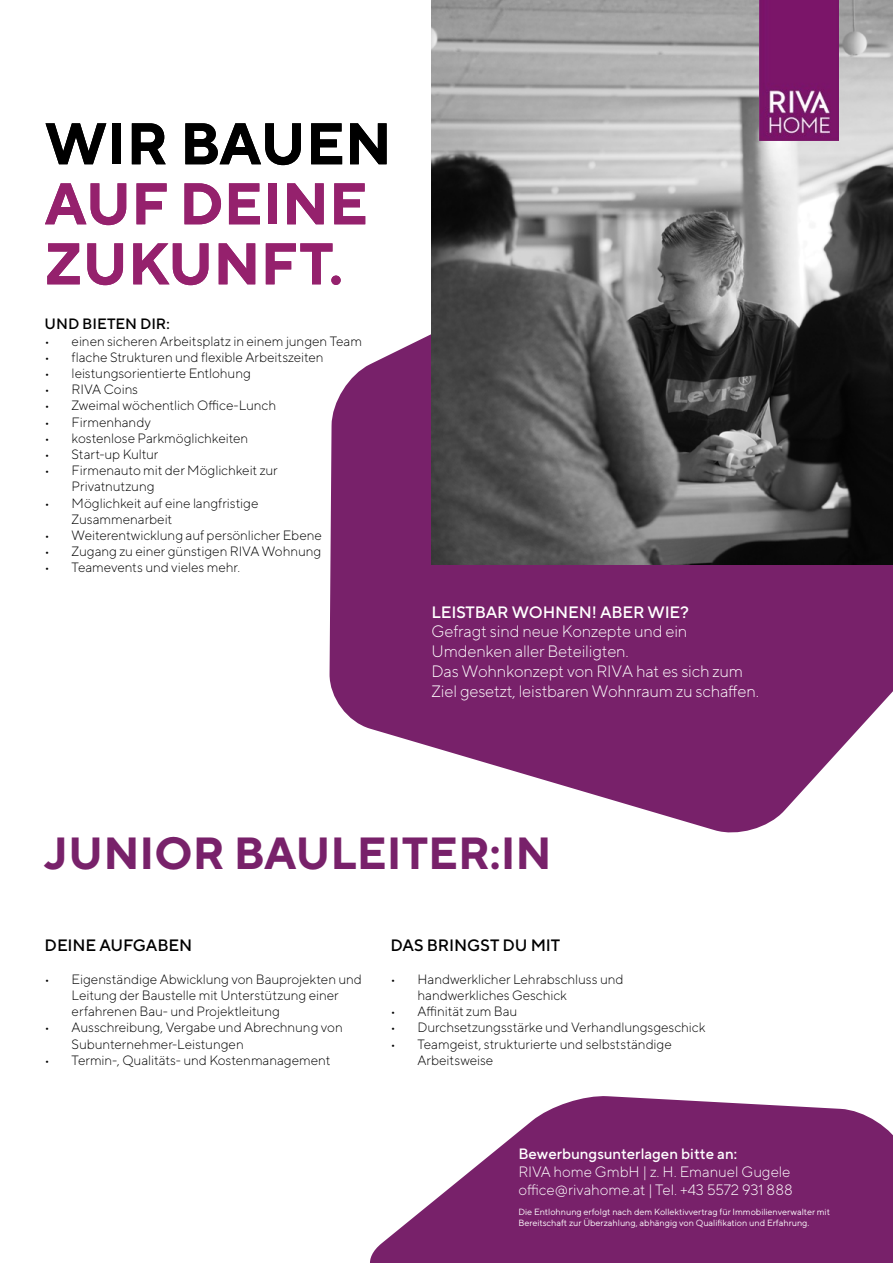
<style>
.page{position:relative;width:893px;height:1263px;background:#fff}
.page>*{position:absolute;margin:0;border:0;box-sizing:border-box;transform-origin:0 0}
.t1{font:700 58.5px/60px "TT Norms Pro";color:#95216d}
.t2{font:700 58.5px "TT Norms Pro";color:#000}
.t3{font:700 45px "TT Norms Pro";color:#78216a}
.t4{font:300 16.5px/19.8px "TT Norms Pro";letter-spacing:-.01em;color:#fff}
.t5{font:500 16.5px "TT Norms Pro";letter-spacing:-.005em;color:#000}
.t6{font:500 16.5px "TT Norms Pro";letter-spacing:-.01em;color:#fff}
.t7{font:300 15px/18px "TT Norms Pro";color:#fff}
.t8{font:500 15px "TT Norms Pro";color:#fff}
.t9{font:500 15px "TT Norms Pro";color:#000}
.t10{font:300 13.5px/16.2px "TT Norms Pro";color:#000}
.t11{font:9px/10.8px "TT Norms Pro";color:#fff}
</style>
<div class="page">
<svg style="left:329px;top:265px;width:564px;height:568px;fill:#78216a"></svg>
<img style="left:432px;top:0;width:461px;height:564px">
<img style="left:759px;top:0;width:80px;height:140px">
<svg style="left:370px;top:1096px;width:523px;height:167px;fill:#78216a"></svg>
<h1 class="t2" style="left:45px;top:105px;width:349px">WIR BAUEN</h1>
<h1 class="t1" style="left:45px;top:172px;width:325px">AUF DEINE<br>ZUKUNFT.</h1>
<p class="t9" style="left:45px;top:314px;width:127px">UND BIETEN DIR:</p>
<p class="t10" style="left:45px;top:332px;width:319px">• einen sicheren Arbeitsplatz in einem jungen Team</p>
<p class="t10" style="left:45px;top:349px;width:281px">• flache Strukturen und flexible Arbeitszeiten</p>
<p class="t10" style="left:45px;top:365px;width:208px">• leistungsorientierte Entlohung</p>
<p class="t10" style="left:45px;top:381px;width:95px">• RIVA Coins</p>
<p class="t10" style="left:45px;top:397px;width:233px">• Zweimal wöchentlich Office-Lunch</p>
<p class="t10" style="left:45px;top:413px;width:108px">• Firmenhandy</p>
<p class="t10" style="left:45px;top:430px;width:205px">• kostenlose Parkmöglichkeiten</p>
<p class="t10" style="left:45px;top:446px;width:115px">• Start-up Kultur</p>
<p class="t10" style="left:72px;top:462px;width:208px;text-indent:-27px">• Firmenauto mit der Möglichkeit zur<br>Privatnutzung</p>
<p class="t10" style="left:72px;top:494px;width:188px;text-indent:-27px">• Möglichkeit auf eine langfristige<br>Zusammenarbeit</p>
<p class="t10" style="left:45px;top:527px;width:279px">• Weiterentwicklung auf persönlicher Ebene</p>
<p class="t10" style="left:45px;top:543px;width:278px">• Zugang zu einer günstigen RIVA Wohnung</p>
<p class="t10" style="left:45px;top:559px;width:197px">• Teamevents und vieles mehr.</p>
<p class="t6" style="left:432px;top:601px;width:259px">LEISTBAR WOHNEN! ABER WIE?</p>
<p class="t4" style="left:432px;top:621px;width:329px">Gefragt sind neue Konzepte und ein Umdenken aller Beteiligten.<br>Das Wohnkonzept von RIVA hat es sich zum Ziel gesetzt, leistbaren Wohnraum zu schaffen.</p>
<h2 class="t3" style="left:45px;top:824px;width:509px">JUNIOR BAULEITER:IN</h2>
<p class="t5" style="left:45px;top:935px;width:149px">DEINE AUFGABEN</p>
<p class="t10" style="left:72px;top:970px;width:292px;text-indent:-27px">• Eigenständige Abwicklung von Bauprojekten und<br>Leitung der Baustelle mit Unterstützung einer erfahrenen Bau- und Projektleitung</p>
<p class="t10" style="left:72px;top:1019px;width:273px;text-indent:-27px">• Ausschreibung, Vergabe und Abrechnung von<br>Subunternehmer-Leistungen</p>
<p class="t10" style="left:45px;top:1051px;width:287px">• Termin-, Qualitäts- und Kostenmanagement</p>
<p class="t5" style="left:390px;top:935px;width:171px">DAS BRINGST DU MIT</p>
<p class="t10" style="left:417px;top:970px;width:208px;text-indent:-27px">• Handwerklicher Lehrabschluss und handwerkliches Geschick</p>
<p class="t10" style="left:390px;top:1003px;width:128px">• Affinität zum Bau</p>
<p class="t10" style="left:390px;top:1019px;width:316px">• Durchsetzungsstärke und Verhandlungsgeschick</p>
<p class="t10" style="left:417px;top:1035px;width:256px;text-indent:-27px">• Teamgeist, strukturierte und selbstständige<br>Arbeitsweise</p>
<p class="t8" style="left:518px;top:1144px;width:220px">Bewerbungsunterlagen bitte an:</p>
<p class="t7" style="left:518px;top:1162px;width:276px">RIVA home GmbH | z. H. Emanuel Gugele office@rivahome.at | Tel. +43 5572 931 888</p>
<p class="t11" style="left:518px;top:1206px;width:313px">Die Entlohnung erfolgt nach dem Kollektivvertrag für Immobilienverwalter mit<br>Bereitschaft zur Überzahlung, abhängig von Qualifikation und Erfahrung.</p>
</div>
